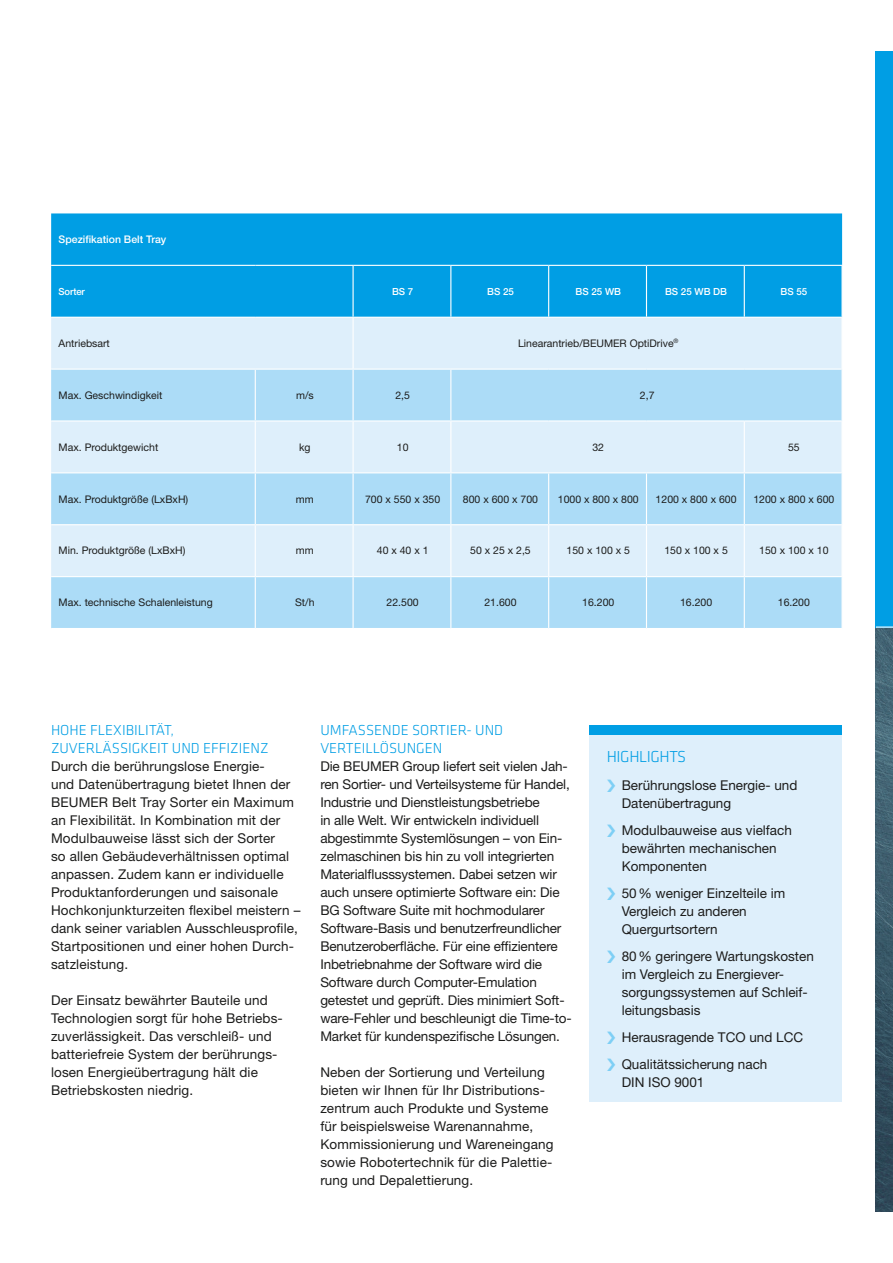
<style>
.page{position:relative;width:893px;height:1263px;background:#fff}
.page>*{position:absolute;margin:0;border:0;box-sizing:border-box;transform-origin:0 0}
.t1{font:300 16.5px "Klavika Basic";letter-spacing:-.025em;color:#009ee4}
.t2{font:300 15px/18px "Klavika Basic";color:#009ee4}
.t3{font:13.5px/18px "Helvetica Neue LT Std";color:#1c1c1b}
.t4{font:10.5px "Helvetica Neue LT Std";color:#1c1c1b}
.t5{font:500 10.5px "Helvetica Neue LT Std";color:#fff}
.t6{font:500 9.75px "Helvetica Neue LT Std";color:#fff}
</style>
<div class="page">
<img style="left:876px;top:628px;width:17px;height:584px">
<div style="left:876px;top:51px;width:17px;height:576px;background:#009ee4"></div>
<svg style="left:876px;top:626px;width:17px;height:2px"></svg>
<div style="left:590px;top:735px;width:252px;height:367px;background:#deeffb"></div>
<div style="left:590px;top:726px;width:252px;height:9px;background:#009ee4"></div>
<div style="left:51px;top:213px;width:791px;height:104px;background:#009ee4"></div>
<div style="left:51px;top:318px;width:790px;height:51px;background:#deeffb"></div>
<svg style="left:51px;top:370px;width:790px;height:258px;background:#c0e3f8"></svg>
<hr style="left:352px;top:266px;width:2px;height:51px;background:#fff">
<hr style="left:450px;top:266px;width:1px;height:51px;background:#fff">
<hr style="left:646px;top:266px;width:1px;height:51px;background:#fff">
<hr style="left:744px;top:266px;width:1px;height:51px;background:#fff">
<hr style="left:841px;top:266px;width:2px;height:51px;background:#fff">
<hr style="left:352px;top:318px;width:2px;height:51px;background:#fff">
<hr style="left:51px;top:265px;width:204px;height:1px;background:#fff">
<hr style="left:255px;top:265px;width:98px;height:1px;background:#fff">
<hr style="left:353px;top:265px;width:98px;height:1px;background:#fff">
<hr style="left:451px;top:265px;width:98px;height:1px;background:#fff">
<hr style="left:549px;top:265px;width:97px;height:1px;background:#fff">
<hr style="left:646px;top:265px;width:98px;height:1px;background:#fff">
<hr style="left:744px;top:265px;width:99px;height:1px;background:#fff">
<hr style="left:548px;top:266px;width:1px;height:51px;background:#fff">
<hr style="left:255px;top:370px;width:1px;height:50px;background:#fff">
<hr style="left:352px;top:370px;width:2px;height:50px;background:#fff">
<hr style="left:450px;top:370px;width:1px;height:50px;background:#fff">
<hr style="left:51px;top:420px;width:204px;height:2px;background:#fff">
<hr style="left:255px;top:420px;width:98px;height:2px;background:#fff">
<hr style="left:255px;top:422px;width:1px;height:50px;background:#fff">
<hr style="left:353px;top:420px;width:98px;height:2px;background:#fff">
<hr style="left:352px;top:422px;width:2px;height:50px;background:#fff">
<hr style="left:451px;top:420px;width:98px;height:2px;background:#fff">
<hr style="left:450px;top:422px;width:1px;height:50px;background:#fff">
<hr style="left:549px;top:420px;width:97px;height:2px;background:#fff">
<hr style="left:646px;top:420px;width:98px;height:2px;background:#fff">
<hr style="left:744px;top:420px;width:99px;height:2px;background:#fff">
<hr style="left:744px;top:422px;width:1px;height:50px;background:#fff">
<hr style="left:51px;top:472px;width:204px;height:1px;background:#fff">
<hr style="left:255px;top:472px;width:98px;height:1px;background:#fff">
<hr style="left:255px;top:473px;width:1px;height:51px;background:#fff">
<hr style="left:353px;top:472px;width:98px;height:1px;background:#fff">
<hr style="left:352px;top:473px;width:2px;height:51px;background:#fff">
<hr style="left:451px;top:472px;width:98px;height:1px;background:#fff">
<hr style="left:450px;top:473px;width:1px;height:51px;background:#fff">
<hr style="left:549px;top:472px;width:97px;height:1px;background:#fff">
<hr style="left:548px;top:473px;width:1px;height:51px;background:#fff">
<hr style="left:646px;top:472px;width:98px;height:1px;background:#fff">
<hr style="left:646px;top:473px;width:1px;height:51px;background:#fff">
<hr style="left:744px;top:472px;width:99px;height:1px;background:#fff">
<hr style="left:744px;top:473px;width:1px;height:51px;background:#fff">
<hr style="left:51px;top:524px;width:204px;height:1px;background:#fff">
<hr style="left:255px;top:524px;width:98px;height:1px;background:#fff">
<hr style="left:255px;top:525px;width:1px;height:51px;background:#fff">
<hr style="left:353px;top:524px;width:98px;height:1px;background:#fff">
<hr style="left:352px;top:525px;width:2px;height:51px;background:#fff">
<hr style="left:451px;top:524px;width:98px;height:1px;background:#fff">
<hr style="left:450px;top:525px;width:1px;height:51px;background:#fff">
<hr style="left:549px;top:524px;width:97px;height:1px;background:#fff">
<hr style="left:548px;top:525px;width:1px;height:51px;background:#fff">
<hr style="left:646px;top:524px;width:98px;height:1px;background:#fff">
<hr style="left:646px;top:525px;width:1px;height:51px;background:#fff">
<hr style="left:744px;top:524px;width:99px;height:1px;background:#fff">
<hr style="left:744px;top:525px;width:1px;height:51px;background:#fff">
<hr style="left:51px;top:576px;width:204px;height:1px;background:#fff">
<hr style="left:255px;top:576px;width:98px;height:1px;background:#fff">
<hr style="left:255px;top:577px;width:1px;height:51px;background:#fff">
<hr style="left:353px;top:576px;width:98px;height:1px;background:#fff">
<hr style="left:352px;top:577px;width:2px;height:51px;background:#fff">
<hr style="left:451px;top:576px;width:98px;height:1px;background:#fff">
<hr style="left:450px;top:577px;width:1px;height:51px;background:#fff">
<hr style="left:549px;top:576px;width:97px;height:1px;background:#fff">
<hr style="left:548px;top:577px;width:1px;height:51px;background:#fff">
<hr style="left:646px;top:576px;width:98px;height:1px;background:#fff">
<hr style="left:646px;top:577px;width:1px;height:51px;background:#fff">
<hr style="left:744px;top:576px;width:99px;height:1px;background:#fff">
<hr style="left:744px;top:577px;width:1px;height:51px;background:#fff">
<p class="t5" style="left:59px;top:233px;width:109px">Spezifikation Belt Tray</p>
<p class="t6" style="left:59px;top:285px;width:28px">Sorter</p>
<p class="t6" style="left:392px;top:285px;width:23px">BS 7</p>
<p class="t6" style="left:487px;top:285px;width:28px">BS 25</p>
<p class="t6" style="left:576px;top:285px;width:47px">BS 25 WB</p>
<p class="t6" style="left:665px;top:285px;width:64px">BS 25 WB DB</p>
<p class="t6" style="left:780px;top:285px;width:28px">BS 55</p>
<p class="t4" style="left:59px;top:337px;width:53px">Antriebsart</p>
<p class="t4" style="left:518px;top:337px;width:162px">Linearantrieb/BEUMER OptiDrive<sup>®</sup></p>
<p class="t4" style="left:59px;top:389px;width:105px">Max. Geschwindigkeit</p>
<p class="t4" style="left:296px;top:389px;width:19px">m/s</p>
<p class="t4" style="left:395px;top:389px;width:16px">2,5</p>
<p class="t4" style="left:640px;top:389px;width:16px">2,7</p>
<p class="t4" style="left:59px;top:441px;width:101px">Max. Produktgewicht</p>
<p class="t4" style="left:299px;top:441px;width:13px">kg</p>
<p class="t4" style="left:397px;top:441px;width:13px">10</p>
<p class="t4" style="left:592px;top:441px;width:13px">32</p>
<p class="t4" style="left:788px;top:441px;width:13px">55</p>
<p class="t4" style="left:59px;top:492px;width:131px">Max. Produktgröße (LxBxH)</p>
<p class="t4" style="left:296px;top:492px;width:19px">mm</p>
<p class="t4" style="left:365px;top:492px;width:77px">700 x 550 x 350</p>
<p class="t4" style="left:463px;top:492px;width:77px">800 x 600 x 700</p>
<p class="t4" style="left:558px;top:492px;width:82px">1000 x 800 x 800</p>
<p class="t4" style="left:656px;top:492px;width:82px">1200 x 800 x 600</p>
<p class="t4" style="left:753px;top:492px;width:82px">1200 x 800 x 600</p>
<p class="t4" style="left:59px;top:544px;width:128px">Min. Produktgröße (LxBxH)</p>
<p class="t4" style="left:296px;top:544px;width:19px">mm</p>
<p class="t4" style="left:377px;top:544px;width:53px">40 x 40 x 1</p>
<p class="t4" style="left:470px;top:544px;width:62px">50 x 25 x 2,5</p>
<p class="t4" style="left:567px;top:544px;width:65px">150 x 100 x 5</p>
<p class="t4" style="left:664px;top:544px;width:65px">150 x 100 x 5</p>
<p class="t4" style="left:759px;top:544px;width:71px">150 x 100 x 10</p>
<p class="t4" style="left:59px;top:596px;width:156px">Max. technische Schalenleistung</p>
<p class="t4" style="left:295px;top:596px;width:21px">St/h</p>
<p class="t4" style="left:387px;top:596px;width:34px">22.500</p>
<p class="t4" style="left:484px;top:596px;width:34px">21.600</p>
<p class="t4" style="left:582px;top:596px;width:34px">16.200</p>
<p class="t4" style="left:680px;top:596px;width:34px">16.200</p>
<p class="t4" style="left:778px;top:596px;width:34px">16.200</p>
<p class="t2" style="left:51px;top:721px;width:219px">HOHE FLEXIBILITÄT,<br>ZUVERLÄSSIGKEIT UND EFFIZIENZ</p>
<p class="t3" style="left:51px;top:757px;width:251px">Durch die berührungslose Energie-<br>und Datenübertragung bietet Ihnen der BEUMER Belt Tray Sorter ein Maximum an Flexibilität. In Kombination mit der Modulbauweise lässt sich der Sorter<br>so allen Gebäudeverhältnissen optimal anpassen. Zudem kann er individuelle Produktanforderungen und saisonale Hochkonjunkturzeiten flexibel meistern – dank seiner variablen Ausschleusprofile, Startpositionen und einer hohen Durch&shy;satzleistung.</p>
<p class="t3" style="left:51px;top:991px;width:232px">Der Einsatz bewährter Bauteile und Technologien sorgt für hohe Betriebs&shy;zuverlässigkeit. Das verschleiß- und batteriefreie System der berührungs&shy;losen Energieübertragung hält die Betriebskosten niedrig.</p>
<p class="t2" style="left:320px;top:721px;width:184px">UMFASSENDE SORTIER- UND<br>VERTEILLÖSUNGEN</p>
<p class="t3" style="left:320px;top:757px;width:253px">Die BEUMER Group liefert seit vielen Jah&shy;ren Sortier- und Verteilsysteme für Handel, Industrie und Dienstleistungsbetriebe<br>in alle Welt. Wir entwickeln individuell abgestimmte Systemlösungen – von Ein&shy;zelmaschinen bis hin zu voll integrierten Materialflusssystemen. Dabei setzen wir auch unsere optimierte Software ein: Die BG Software Suite mit hochmodularer Software-Basis und benutzerfreundlicher Benutzeroberfläche. Für eine effizientere Inbetriebnahme der Software wird die Software durch Computer-Emulation getestet und geprüft. Dies minimiert Soft&shy;ware-Fehler und beschleunigt die Time-to-Market für kundenspezifische Lösungen.</p>
<p class="t3" style="left:320px;top:1063px;width:235px">Neben der Sortierung und Verteilung bieten wir Ihnen für Ihr Distributions&shy;zentrum auch Produkte und Systeme für beispielsweise Warenannahme, Kommissionierung und Wareneingang sowie Robotertechnik für die Palettie&shy;rung und Depalettierung.</p>
<p class="t1" style="left:607px;top:747px;width:81px">HIGHLIGHTS</p>
<p class="t3" style="left:622px;top:776px;width:177px">Berührungslose Energie- und<br>Datenübertragung</p>
<p class="t3" style="left:622px;top:821px;width:172px">Modulbauweise aus vielfach bewährten mechanischen<br>Komponenten</p>
<p class="t3" style="left:622px;top:884px;width:165px">50% weniger Einzelteile im<br>Vergleich zu anderen<br>Quergurtsortern</p>
<p class="t3" style="left:622px;top:947px;width:194px">80% geringere Wartungskosten im Vergleich zu Energiever&shy;sorgungssystemen auf Schleif&shy;leitungsbasis</p>
<p class="t3" style="left:622px;top:1023px;width:183px;line-height:27px">Herausragende TCO und LCC<br>Qualitätssicherung nach</p>
<p class="t3" style="left:622px;top:1073px;width:84px">DIN ISO 9001</p>
</div>
